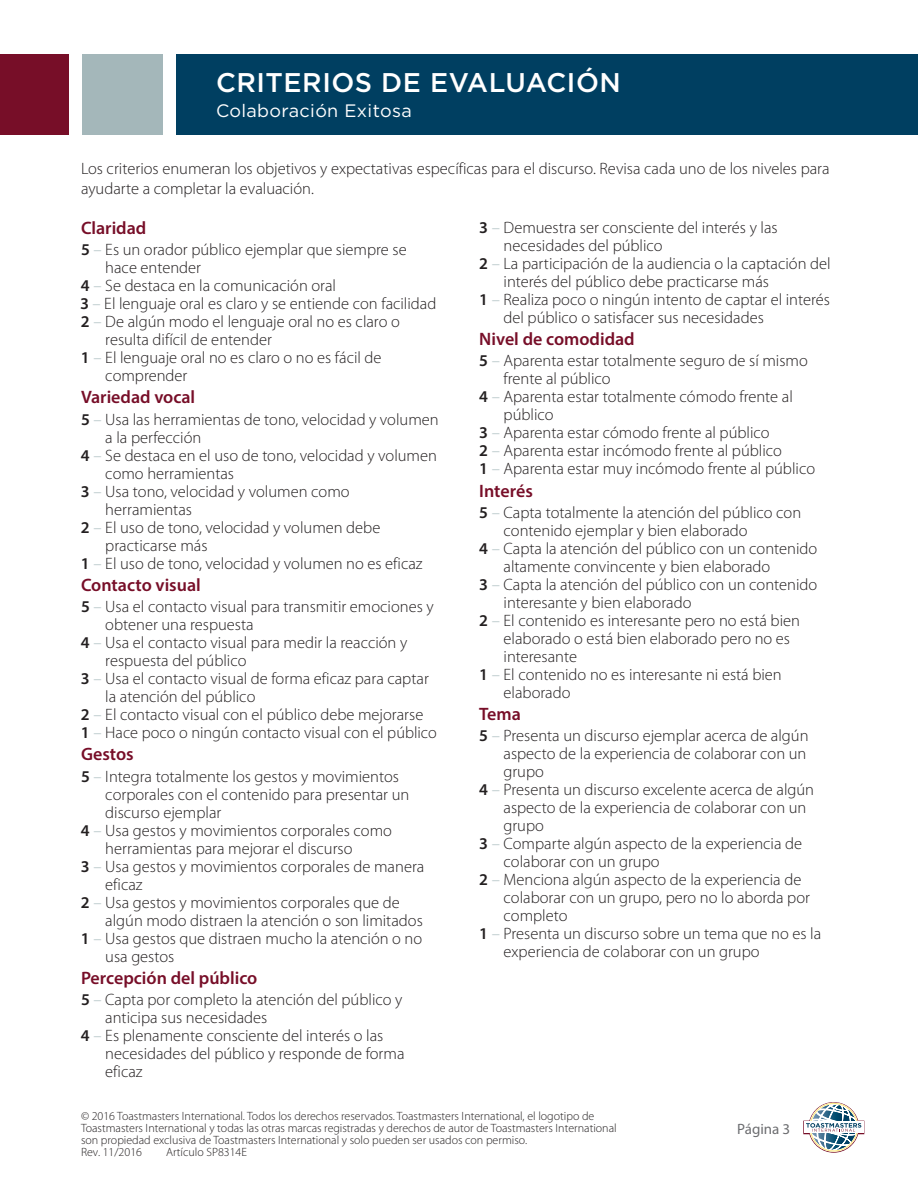
<style>
.page{position:relative;width:918px;height:1188px;background:#fff}
.page>*{position:absolute;margin:0;border:0;box-sizing:border-box;transform-origin:0 0}
.t1{font:500 27px "Gotham";letter-spacing:.02em;color:#fff}
.t2{font:600 18px "Myriad Pro";color:#770e28}
.t3{font:18px "Gotham";letter-spacing:.02em;color:#fff}
.t4{font:300 16.5px/19.5px "Myriad Pro";color:#231f20}
.t5{font:15px "Myriad Pro";color:#6c6d70}
.t6{font:300 12px/12px "Myriad Pro";color:#231f20}
.s1{font-weight:600}
.s2{color:#a4b7ba}
</style>
<div class="page">
<svg style="left:803px;top:1102px;width:61px;height:51px"></svg>
<div style="left:176px;top:54px;width:742px;height:81px;background:#003f61"></div>
<div style="left:82px;top:54px;width:81px;height:81px;background:#a4b7ba"></div>
<div style="left:0;top:54px;width:68px;height:81px;background:#770e28"></div>
<h1 class="t1" style="left:216px;top:65px;width:406px">CRITERIOS DE EVALUACIÓN</h1>
<p class="t3" style="left:216px;top:99px;width:197px">Colaboración Exitosa</p>
<p class="t4" style="left:81px;top:159px;width:750px">Los criterios enumeran los objetivos y expectativas específicas para el discurso. Revisa cada uno de los niveles para ayudarte a completar la evaluación.</p>
<p class="t2" style="left:81px;top:217px;width:67px">Claridad</p>
<p class="t4" style="left:81px;top:240px;width:327px"><span class="s1">5</span> <span class="s2">–</span> Es un orador público ejemplar que siempre se</p>
<p class="t4" style="left:105px;top:258px;width:97px">hace entender</p>
<p class="t4" style="left:81px;top:276px;width:257px"><span class="s1">4</span> <span class="s2">–</span> Se destaca en la comunicación oral</p>
<p class="t4" style="left:81px;top:294px;width:357px"><span class="s1">3</span> <span class="s2">–</span> El lenguaje oral es claro y se entiende con facilidad</p>
<p class="t4" style="left:81px;top:312px;width:320px"><span class="s1">2</span> <span class="s2">–</span> De algún modo el lenguaje oral no es claro o</p>
<p class="t4" style="left:105px;top:330px;width:168px">resulta difícil de entender</p>
<p class="t4" style="left:81px;top:348px;width:302px"><span class="s1">1</span> <span class="s2">–</span> El lenguaje oral no es claro o no es fácil de</p>
<p class="t4" style="left:105px;top:366px;width:84px">comprender</p>
<p class="t2" style="left:81px;top:386px;width:116px">Variedad vocal</p>
<p class="t4" style="left:81px;top:410px;width:359px"><span class="s1">5</span> <span class="s2">–</span> Usa las herramientas de tono, velocidad y volumen</p>
<p class="t4" style="left:105px;top:428px;width:98px">a la perfección</p>
<p class="t4" style="left:81px;top:446px;width:358px"><span class="s1">4</span> <span class="s2">–</span> Se destaca en el uso de tono, velocidad y volumen</p>
<p class="t4" style="left:105px;top:464px;width:130px">como herramientas</p>
<p class="t4" style="left:81px;top:482px;width:270px"><span class="s1">3</span> <span class="s2">–</span> Usa tono, velocidad y volumen como</p>
<p class="t4" style="left:105px;top:500px;width:88px">herramientas</p>
<p class="t4" style="left:81px;top:518px;width:301px"><span class="s1">2</span> <span class="s2">–</span> El uso de tono, velocidad y volumen debe</p>
<p class="t4" style="left:105px;top:536px;width:104px">practicarse más</p>
<p class="t4" style="left:81px;top:554px;width:343px"><span class="s1">1</span> <span class="s2">–</span> El uso de tono, velocidad y volumen no es eficaz</p>
<p class="t2" style="left:81px;top:573px;width:121px">Contacto visual</p>
<p class="t4" style="left:81px;top:597px;width:354px"><span class="s1">5</span> <span class="s2">–</span> Usa el contacto visual para transmitir emociones y</p>
<p class="t4" style="left:105px;top:615px;width:150px">obtener una respuesta</p>
<p class="t4" style="left:81px;top:633px;width:328px"><span class="s1">4</span> <span class="s2">–</span> Usa el contacto visual para medir la reacción y</p>
<p class="t4" style="left:105px;top:651px;width:143px">respuesta del público</p>
<p class="t4" style="left:81px;top:669px;width:349px"><span class="s1">3</span> <span class="s2">–</span> Usa el contacto visual de forma eficaz para captar</p>
<p class="t4" style="left:105px;top:687px;width:152px">la atención del público</p>
<p class="t4" style="left:81px;top:705px;width:344px"><span class="s1">2</span> <span class="s2">–</span> El contacto visual con el público debe mejorarse</p>
<p class="t4" style="left:81px;top:723px;width:357px"><span class="s1">1</span> <span class="s2">–</span> Hace poco o ningún contacto visual con el público</p>
<p class="t2" style="left:81px;top:743px;width:54px">Gestos</p>
<p class="t4" style="left:81px;top:767px;width:319px"><span class="s1">5</span> <span class="s2">–</span> Integra totalmente los gestos y movimientos</p>
<p class="t4" style="left:105px;top:785px;width:306px">corporales con el contenido para presentar un</p>
<p class="t4" style="left:105px;top:803px;width:118px">discurso ejemplar</p>
<p class="t4" style="left:81px;top:821px;width:312px"><span class="s1">4</span> <span class="s2">–</span> Usa gestos y movimientos corporales como</p>
<p class="t4" style="left:105px;top:839px;width:249px">herramientas para mejorar el discurso</p>
<p class="t4" style="left:81px;top:857px;width:345px"><span class="s1">3</span> <span class="s2">–</span> Usa gestos y movimientos corporales de manera</p>
<p class="t4" style="left:105px;top:875px;width:39px">eficaz</p>
<p class="t4" style="left:81px;top:893px;width:320px"><span class="s1">2</span> <span class="s2">–</span> Usa gestos y movimientos corporales que de</p>
<p class="t4" style="left:105px;top:911px;width:319px">algún modo distraen la atención o son limitados</p>
<p class="t4" style="left:81px;top:929px;width:343px"><span class="s1">1</span> <span class="s2">–</span> Usa gestos que distraen mucho la atención o no</p>
<p class="t4" style="left:105px;top:947px;width:71px">usa gestos</p>
<p class="t2" style="left:81px;top:966px;width:178px">Percepción del público</p>
<p class="t4" style="left:81px;top:990px;width:323px"><span class="s1">5</span> <span class="s2">–</span> Capta por completo la atención del público y</p>
<p class="t4" style="left:105px;top:1008px;width:163px">anticipa sus necesidades</p>
<p class="t4" style="left:81px;top:1026px;width:304px"><span class="s1">4</span> <span class="s2">–</span> Es plenamente consciente del interés o las</p>
<p class="t4" style="left:105px;top:1044px;width:301px">necesidades del público y responde de forma</p>
<p class="t4" style="left:105px;top:1062px;width:39px">eficaz</p>
<p class="t4" style="left:479px;top:218px;width:300px"><span class="s1">3</span> <span class="s2">–</span> Demuestra ser consciente del interés y las</p>
<p class="t4" style="left:504px;top:236px;width:161px">necesidades del público</p>
<p class="t4" style="left:479px;top:254px;width:353px"><span class="s1">2</span> <span class="s2">–</span> La participación de la audiencia o la captación del</p>
<p class="t4" style="left:504px;top:272px;width:267px">interés del público debe practicarse más</p>
<p class="t4" style="left:479px;top:290px;width:352px"><span class="s1">1</span> <span class="s2">–</span> Realiza poco o ningún intento de captar el interés</p>
<p class="t4" style="left:504px;top:308px;width:262px">del público o satisfacer sus necesidades</p>
<p class="t2" style="left:479px;top:328px;width:157px">Nivel de comodidad</p>
<p class="t4" style="left:479px;top:351px;width:330px"><span class="s1">5</span> <span class="s2">–</span> Aparenta estar totalmente seguro de sí mismo</p>
<p class="t4" style="left:504px;top:369px;width:109px">frente al público</p>
<p class="t4" style="left:479px;top:387px;width:315px"><span class="s1">4</span> <span class="s2">–</span> Aparenta estar totalmente cómodo frente al</p>
<p class="t4" style="left:504px;top:405px;width:52px">público</p>
<p class="t4" style="left:479px;top:423px;width:292px"><span class="s1">3</span> <span class="s2">–</span> Aparenta estar cómodo frente al público</p>
<p class="t4" style="left:479px;top:441px;width:304px"><span class="s1">2</span> <span class="s2">–</span> Aparenta estar incómodo frente al público</p>
<p class="t4" style="left:479px;top:459px;width:337px"><span class="s1">1</span> <span class="s2">–</span> Aparenta estar muy incómodo frente al público</p>
<p class="t2" style="left:479px;top:479px;width:55px">Interés</p>
<p class="t4" style="left:479px;top:503px;width:324px"><span class="s1">5</span> <span class="s2">–</span> Capta totalmente la atención del público con</p>
<p class="t4" style="left:504px;top:521px;width:246px">contenido ejemplar y bien elaborado</p>
<p class="t4" style="left:479px;top:539px;width:340px"><span class="s1">4</span> <span class="s2">–</span> Capta la atención del público con un contenido</p>
<p class="t4" style="left:504px;top:557px;width:268px">altamente convincente y bien elaborado</p>
<p class="t4" style="left:479px;top:575px;width:340px"><span class="s1">3</span> <span class="s2">–</span> Capta la atención del público con un contenido</p>
<p class="t4" style="left:504px;top:593px;width:189px">interesante y bien elaborado</p>
<p class="t4" style="left:479px;top:611px;width:322px"><span class="s1">2</span> <span class="s2">–</span> El contenido es interesante pero no está bien</p>
<p class="t4" style="left:504px;top:629px;width:288px">elaborado o está bien elaborado pero no es</p>
<p class="t4" style="left:504px;top:647px;width:75px">interesante</p>
<p class="t4" style="left:479px;top:665px;width:304px"><span class="s1">1</span> <span class="s2">–</span> El contenido no es interesante ni está bien</p>
<p class="t4" style="left:504px;top:683px;width:68px">elaborado</p>
<p class="t2" style="left:479px;top:702px;width:43px">Tema</p>
<p class="t4" style="left:479px;top:726px;width:331px"><span class="s1">5</span> <span class="s2">–</span> Presenta un discurso ejemplar acerca de algún</p>
<p class="t4" style="left:504px;top:744px;width:304px">aspecto de la experiencia de colaborar con un</p>
<p class="t4" style="left:504px;top:762px;width:42px">grupo</p>
<p class="t4" style="left:479px;top:780px;width:336px"><span class="s1">4</span> <span class="s2">–</span> Presenta un discurso excelente acerca de algún</p>
<p class="t4" style="left:504px;top:798px;width:304px">aspecto de la experiencia de colaborar con un</p>
<p class="t4" style="left:504px;top:816px;width:42px">grupo</p>
<p class="t4" style="left:479px;top:834px;width:324px"><span class="s1">3</span> <span class="s2">–</span> Comparte algún aspecto de la experiencia de</p>
<p class="t4" style="left:504px;top:852px;width:158px">colaborar con un grupo</p>
<p class="t4" style="left:479px;top:870px;width:324px"><span class="s1">2</span> <span class="s2">–</span> Menciona algún aspecto de la experiencia de</p>
<p class="t4" style="left:504px;top:888px;width:308px">colaborar con un grupo, pero no lo aborda por</p>
<p class="t4" style="left:504px;top:906px;width:66px">completo</p>
<p class="t4" style="left:479px;top:924px;width:343px"><span class="s1">1</span> <span class="s2">–</span> Presenta un discurso sobre un tema que no es la</p>
<p class="t4" style="left:504px;top:942px;width:257px">experiencia de colaborar con un grupo</p>
<p class="t6" style="left:81px;top:1110px;width:537px">© 2016 Toastmasters International. Todos los derechos reservados. Toastmasters International, el logotipo de Toastmasters International y todas las otras marcas registradas y derechos de autor de Toastmasters International son propiedad exclusiva de Toastmasters International y solo pueden ser usados con permiso.<br>Rev. 11/2016</p>
<p class="t6" style="left:166px;top:1146px;width:82px">Artículo SP8314E</p>
<p class="t5" style="left:737px;top:1120px;width:55px">Página 3</p>
</div>
